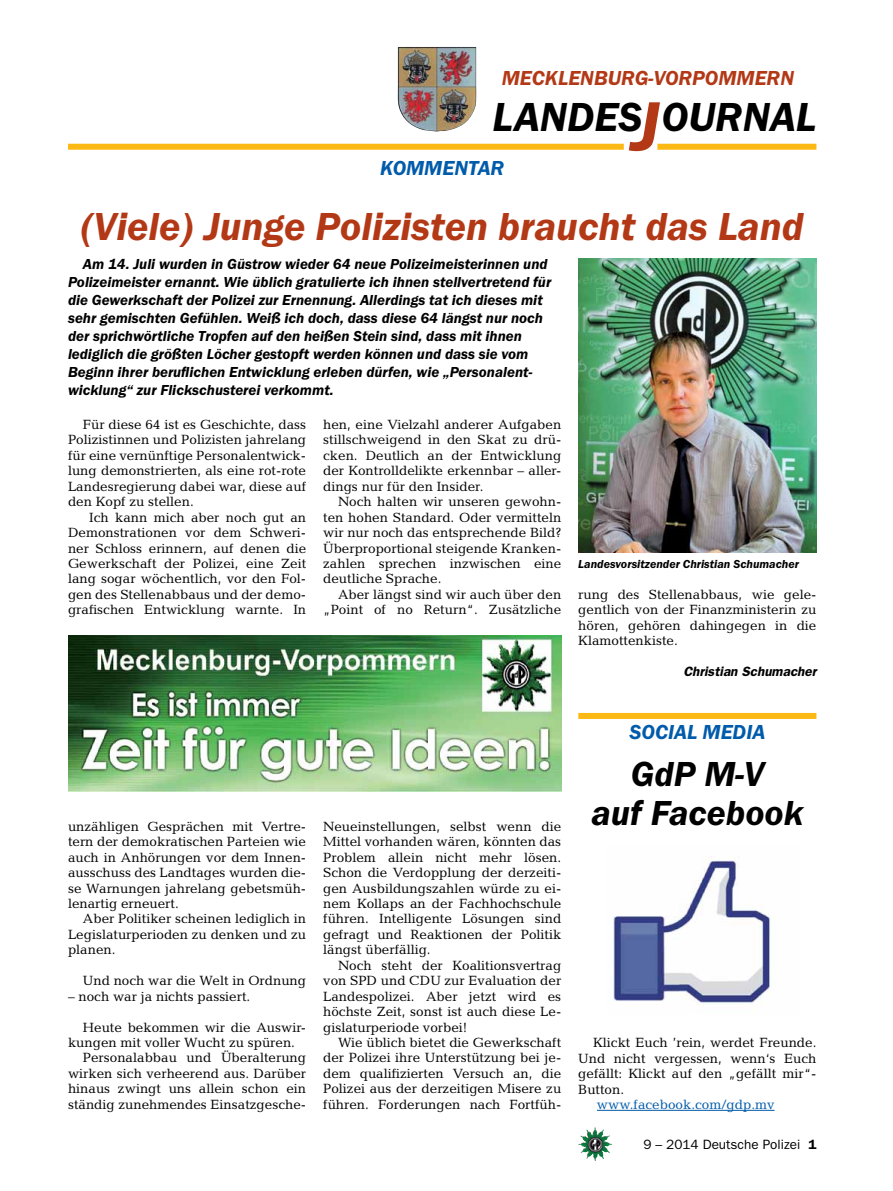
<style>
.page{position:relative;width:893px;height:1191px;background:#fff}
.page>*{position:absolute;margin:0;border:0;box-sizing:border-box;transform-origin:0 0}
.t1{font:italic 600 42px "Franklin Gothic Itc T";color:#000}
.t2{font:italic 600 40.5px "Franklin Gothic Itc T";color:#b33916}
.t3{font:italic 600 36px/39px "Franklin Gothic Itc T";color:#000;text-align:center}
.t4{font:italic 600 21px "Franklin Gothic Itc T";color:#b33916}
.t5{font:italic 600 21px "Franklin Gothic Itc T";color:#005baa}
.t6{font:italic 600 15px/18px "Franklin Gothic Itc T";color:#000}
.t7{font:13.5px/15.5px "Candida";color:#000;text-align:justify}
.t8{font:13.5px "Candida";color:#005baa}
.t9{font:13.5px "Franklin Gothic";color:#000}
.t10{font:italic 600 13.5px "Franklin Gothic";color:#000}
.t11{font:italic 600 12px "Franklin Gothic Itc T";color:#000}
.s1{font-size:72px;color:#b33916}
.s2{font-weight:600}
</style>
<div class="page">
<img style="left:578px;top:1127px;width:17px;height:25px">
<img style="left:398px;top:47px;width:79px;height:84px">
<div style="left:657px;top:144px;width:159px;height:6px;background:#fdb913"></div>
<div style="left:68px;top:144px;width:556px;height:6px;background:#fdb913"></div>
<img style="left:578px;top:259px;width:238px;height:293px">
<img style="left:68px;top:635px;width:493px;height:156px">
<img style="left:613px;top:857px;width:157px;height:149px">
<div style="left:578px;top:713px;width:238px;height:6px;background:#fdb913"></div>
<hr style="left:597px;top:1110px;width:178px;height:1px;background:#005baa">
<h3 class="t4" style="left:502px;top:66px;width:294px">MECKLENBURG-VORPOMMERN</h3>
<h1 class="t1" style="left:492px;top:93px;width:325px">LANDES<span class="s1">J</span>OURNAL</h1>
<h3 class="t5" style="left:380px;top:156px;width:16px">kommen</h3>
<h3 class="t5" style="left:468px;top:156px;width:25px">tar</h3>
<h2 class="t2" style="left:81px;top:202px;width:725px">(Viele) Junge Polizisten braucht das Land</h2>
<p class="t6" style="left:68px;top:255px;width:485px;text-indent:15px">Am 14. Juli wurden in Güstrow wieder 64 neue Polizeimeisterinnen und Polizeimeister ernannt. Wie üblich gratulierte ich ihnen stellvertretend für die Gewerkschaft der Polizei zur Ernennung. Allerdings tat ich dieses mit sehr gemischten Gefühlen. Weiß ich doch, dass diese 64 längst nur noch der sprichwörtliche Tropfen auf den heißen Stein sind, dass mit ihnen lediglich die größten Löcher gestopft werden können und dass sie vom Beginn ihrer beruflichen Entwicklung erleben dürfen, wie „Personalent&shy;wicklung“ zur Flickschusterei verkommt.</p>
<p class="t7" style="left:68px;top:416px;width:240px;text-indent:15px">Für diese 64 ist es Geschichte, dass Polizistinnen und Polizisten jahrelang für eine vernünftige Personalentwick&shy;lung demonstrierten, als eine rot-rote Landesregierung dabei war, diese auf den Kopf zu stellen.</p>
<p class="t7" style="left:68px;top:509px;width:240px;text-indent:21px">Ich kann mich aber noch gut an Demonstrationen vor dem Schweri&shy;ner Schloss erinnern, auf denen die Gewerkschaft der Polizei, eine Zeit lang sogar wöchentlich, vor den Fol&shy;gen des Stellenabbaus und der demo&shy;grafischen Entwicklung warnte. In</p>
<p class="t7" style="left:323px;top:416px;width:240px">hen, eine Vielzahl anderer Aufgaben stillschweigend in den Skat zu drü&shy;cken. Deutlich an der Entwicklung der Kontrolldelikte erkennbar – aller&shy;dings nur für den Insider.</p>
<p class="t7" style="left:323px;top:494px;width:240px;text-indent:15px">Noch halten wir unseren gewohn&shy;ten hohen Standard. Oder vermitteln wir nur noch das entsprechende Bild?<br>Überproportional steigende Kranken&shy;zahlen sprechen inzwischen eine deutliche Sprache.</p>
<p class="t7" style="left:323px;top:586px;width:240px;text-align:right">Aber längst sind wir auch über den „Point of no Return“. Zusätzliche</p>
<p class="t11" style="left:578px;top:557px;width:222px">Landesvorsitzender Christian Schumacher</p>
<p class="t7" style="left:578px;top:586px;width:240px">rung des Stellenabbaus, wie gele&shy;gentlich von der Finanzministerin zu hören, gehören dahingegen in die Klamottenkiste.</p>
<p class="t10" style="left:683px;top:663px;width:135px">Christian Schumacher</p>
<p class="t7" style="left:68px;top:818px;width:240px">unzähligen Gesprächen mit Vertre&shy;tern der demokratischen Parteien wie auch in Anhörungen vor dem Innen&shy;ausschuss des Landtages wurden die&shy;se Warnungen jahrelang gebetsmüh&shy;lenartig erneuert.</p>
<p class="t7" style="left:68px;top:911px;width:240px;text-indent:15px">Aber Politiker scheinen lediglich in Legislaturperioden zu denken und zu planen.</p>
<p class="t7" style="left:83px;top:973px;width:225px">Und noch war die Welt in Ordnung</p>
<p class="t7" style="left:68px;top:988px;width:184px">– noch war ja nichts passiert.</p>
<p class="t7" style="left:83px;top:1019px;width:225px">Heute bekommen wir die Auswir-</p>
<p class="t7" style="left:68px;top:1034px;width:229px">kungen mit voller Wucht zu spüren.</p>
<p class="t7" style="left:83px;top:1050px;width:225px">Personalabbau und Überalterung</p>
<p class="t7" style="left:68px;top:1065px;width:240px">wirken sich verheerend aus. Darüber</p>
<p class="t7" style="left:68px;top:1081px;width:240px">hinaus zwingt uns allein schon ein</p>
<p class="t7" style="left:68px;top:1096px;width:240px">ständig zunehmendes Einsatzgesche-</p>
<p class="t7" style="left:323px;top:818px;width:240px">Neueinstellungen, selbst wenn die Mittel vorhanden wären, könnten das Problem allein nicht mehr lösen.<br>Schon die Verdopplung der derzeiti&shy;gen Ausbildungszahlen würde zu ei&shy;nem Kollaps an der Fachhochschule führen. Intelligente Lösungen sind gefragt und Reaktionen der Politik längst überfällig.</p>
<p class="t7" style="left:323px;top:957px;width:240px;text-indent:15px">Noch steht der Koalitionsvertrag von SPD und CDU zur Evaluation der Landespolizei. Aber jetzt wird es höchste Zeit, sonst ist auch diese Le&shy;gislaturperiode vorbei!</p>
<p class="t7" style="left:323px;top:1034px;width:240px;text-indent:15px">Wie üblich bietet die Gewerkschaft der Polizei ihre Unterstützung bei je&shy;dem qualifizierten Versuch an, die Polizei aus der derzeitigen Misere zu führen. Forderungen nach Fortfüh-</p>
<h3 class="t5" style="left:629px;top:719px;width:137px">SOCIAL MEDIA</h3>
<h3 class="t3" style="left:591px;top:754px;width:213px">GdP M-V<br>auf Facebook</h3>
<p class="t7" style="left:578px;top:1034px;width:240px;text-indent:15px">Klickt Euch ’rein‚ werdet Freunde.<br>Und nicht vergessen, wenn‘s Euch gefällt: Klickt auf den „gefällt mir“- Button.</p>
<p class="t8" style="left:597px;top:1096px;width:179px">www.facebook.com/gdp.mv</p>
<p class="t9" style="left:643px;top:1136px;width:175px">9 – 2014 Deutsche Polizei <span class="s2">1</span></p>
</div>
